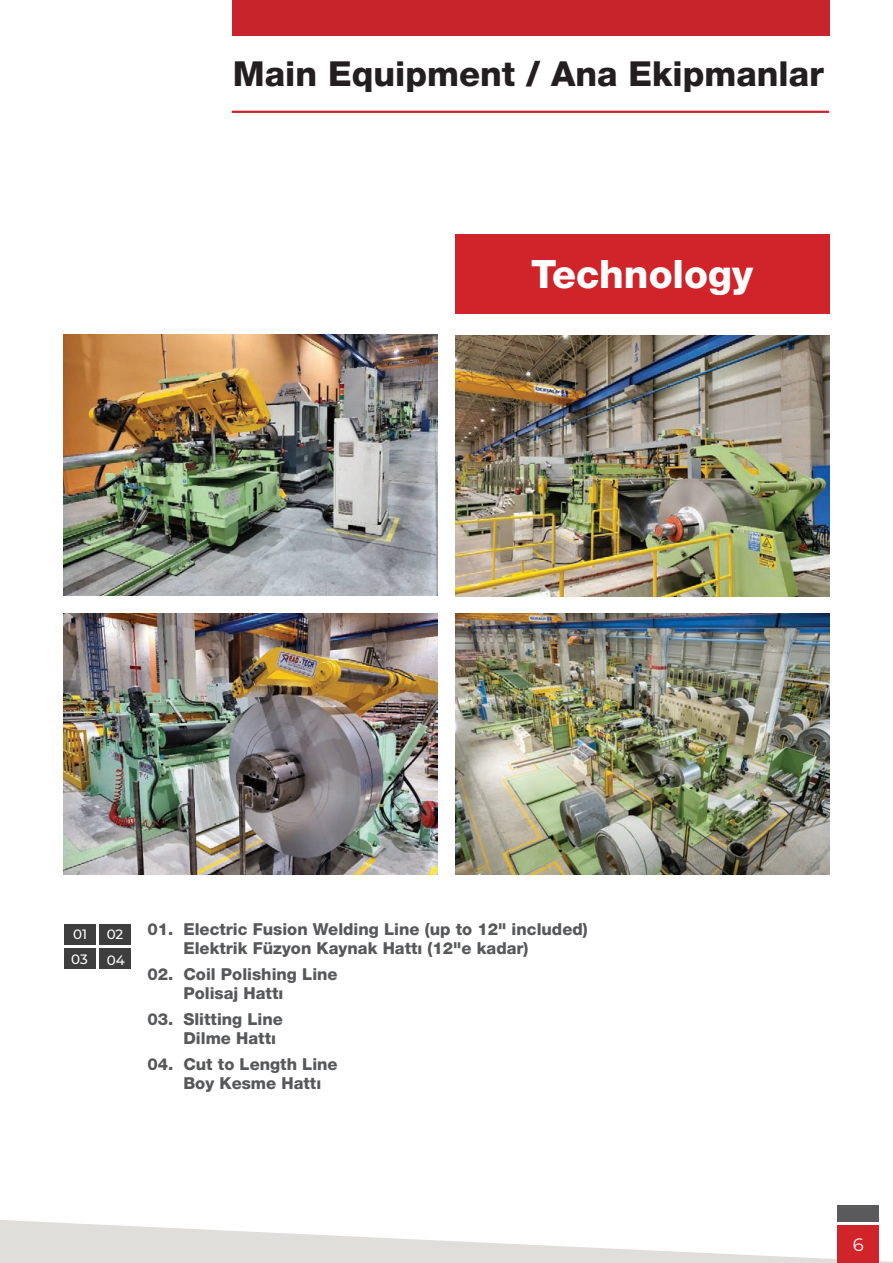
<style>
.page{position:relative;width:893px;height:1263px;background:#fff}
.page>*{position:absolute;margin:0;border:0;box-sizing:border-box;transform-origin:0 0}
.t1{font:800 39.15px "Helvetica Neue LT Pro";color:#fff}
.t2{font:800 34.5px "Helvetica Neue LT Pro";color:#231f20}
.t3{font:18px "Montserrat";color:#fff}
.t4{font:800 16.5px/19.5px "Helvetica Neue LT Pro";color:#57585a}
.t5{font:500 13.5px/25.3px "Montserrat";letter-spacing:-.005em;color:#fff}
</style>
<div class="page">
<div style="left:455px;top:234px;width:375px;height:79px;background:#d1232a"></div>
<img style="left:455px;top:335px;width:374px;height:262px">
<img style="left:64px;top:613px;width:374px;height:261px">
<img style="left:455px;top:613px;width:374px;height:261px">
<img style="left:64px;top:334px;width:374px;height:262px">
<div style="left:64px;top:949px;width:31px;height:20px;background:#3e3e3f"></div>
<div style="left:64px;top:924px;width:31px;height:20px;background:#3e3e3f"></div>
<div style="left:100px;top:949px;width:31px;height:20px;background:#3e3e3f"></div>
<div style="left:100px;top:924px;width:31px;height:20px;background:#3e3e3f"></div>
<div style="left:232px;top:0;width:597px;height:35px;background:#c8242b"></div>
<hr style="left:232px;top:111px;width:597px;height:2px;background:#c8242b">
<svg style="left:0;top:1220px;width:893px;height:43px;fill:#e0dedb"></svg>
<div style="left:837px;top:1225px;width:42px;height:38px;background:#d1232a"></div>
<div style="left:837px;top:1205px;width:42px;height:17px;background:#5a5a5d"></div>
<h2 class="t2" style="left:233px;top:54px;width:593px">Main Equipment / Ana Ekipmanlar</h2>
<h1 class="t1" style="left:531px;top:251px;width:224px">Technology</h1>
<p class="t5" style="left:71px;top:921px;width:18px">01<br>03</p>
<p class="t5" style="left:107px;top:921px;width:20px;line-height:25.8px">02<br>04</p>
<p class="t4" style="left:183px;top:919px;width:406px;text-indent:-36px">01. Electric Fusion Welding Line (up to 12" included)<br>Elektrik Füzyon Kaynak Hattı (12"e kadar)</p>
<p class="t4" style="left:183px;top:964px;width:156px;text-indent:-36px">02. Coil Polishing Line<br>Polisaj Hattı</p>
<p class="t4" style="left:183px;top:1009px;width:101px;text-indent:-36px">03. Slitting Line<br>Dilme Hattı</p>
<p class="t4" style="left:183px;top:1054px;width:156px;text-indent:-36px">04. Cut to Length Line<br>Boy Kesme Hattı</p>
<p class="t3" style="left:853px;top:1232px;width:12px">6</p>
</div>
